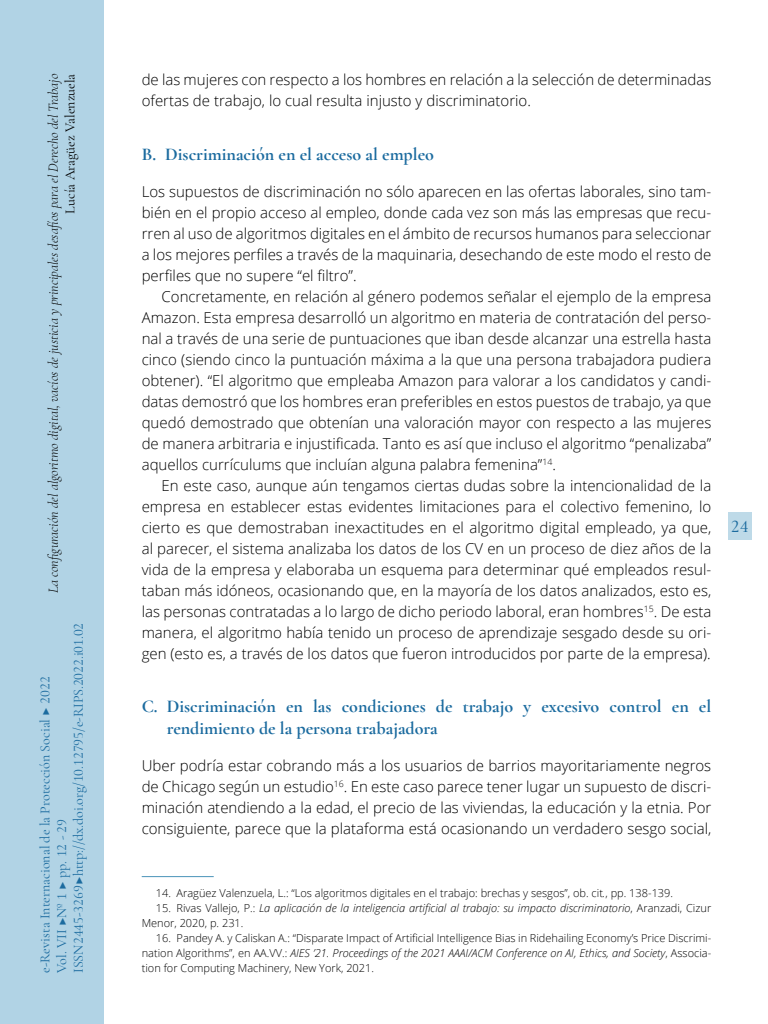
<style>
.page{position:relative;width:768px;height:1024px;background:#fff}
.page>*{position:absolute;margin:0;border:0;box-sizing:border-box;transform-origin:0 0}
._41_Enunciado_1_1{font:700 18px/21.6px "Cormorant Garamond";color:#1b6b9f}
.t1{font:500 18px "Cormorant Garamond";color:#1b6b9f}
._00_bsc{font:300 15px/21px "Open Sans";color:#000;text-align:justify}
._00_bsc_Sin{font:300 15px/21px "Open Sans";color:#000;text-align:justify}
.t2{font:14px/16.8px "Cormorant Garamond";color:#1b6b9f}
.t3{font:italic 300 14px "Cormorant Garamond";color:#000}
.t4{font:14px "Cormorant Garamond";color:#000}
.zz_notas{font:300 11px/15px "Open Sans";color:#000;text-align:right}
.zz_notas-2{font:italic 300 11px/15px "Open Sans";color:#000}
.s1{font-style:italic}
.s2{font-style:normal}
</style>
<div class="page">
<hr style="left:142px;top:876px;width:72px;height:1px;background:#4b94b9">
<div style="left:0;top:0;width:103px;height:1024px;background:#b1d3e5"></div>
<div style="left:728px;top:512px;width:23px;height:28px;background:#bedae8"></div>
<p class="t3" style="left:45px;top:593px;width:521px;rotate:-90deg">La configuración del algoritmo digital, vacíos de justicia y principales desafíos para el Derecho del Trabajo</p>
<p class="t4" style="left:62px;top:214px;width:141px;rotate:-90deg">Lucía Aragüez Valenzuela</p>
<p class="t2" style="left:36px;top:973px;width:352px;rotate:-90deg">e-Revista Internacional de la Protección Social ▶ 2022<br>Vol. VII ▶Nº 1 ▶ pp. 12 - 29<br>ISSN 2445-3269 ▶ http://dx.doi.org/10.12795/e-RIPS.2022.i01.02</p>
<p class="_00_bsc" style="left:142px;top:69px;width:571px">de las mujeres con respecto a los hombres en relación a la selección de determinadas ofertas de trabajo, lo cual resulta injusto y discriminatorio.</p>
<p class="_41_Enunciado_1_1" style="left:142px;top:143px;width:294px">B. Discriminación en el acceso al empleo</p>
<p class="_00_bsc_Sin" style="left:142px;top:180px;width:571px">Los supuestos de discriminación no sólo aparecen en las ofertas laborales, sino tam&shy;bién en el propio acceso al empleo, donde cada vez son más las empresas que recu&shy;rren al uso de algoritmos digitales en el ámbito de recursos humanos para seleccionar a los mejores perfiles a través de la maquinaria, desechando de este modo el resto de perfiles que no supere “el filtro”.</p>
<p class="_00_bsc" style="left:142px;top:285px;width:571px;text-indent:20px">Concretamente, en relación al género podemos señalar el ejemplo de la empresa Amazon. Esta empresa desarrolló un algoritmo en materia de contratación del perso&shy;nal a través de una serie de puntuaciones que iban desde alcanzar una estrella hasta cinco (siendo cinco la puntuación máxima a la que una persona trabajadora pudiera obtener). “El algoritmo que empleaba Amazon para valorar a los candidatos y candi&shy;datas demostró que los hombres eran preferibles en estos puestos de trabajo, ya que quedó demostrado que obtenían una valoración mayor con respecto a las mujeres de manera arbitraria e injustificada. Tanto es así que incluso el algoritmo “penalizaba” aquellos currículums que incluían alguna palabra femenina”<sup>14</sup>.</p>
<p class="_00_bsc" style="left:142px;top:474px;width:571px;text-indent:20px">En este caso, aunque aún tengamos ciertas dudas sobre la intencionalidad de la empresa en establecer estas evidentes limitaciones para el colectivo femenino, lo cierto es que demostraban inexactitudes en el algoritmo digital empleado, ya que, al parecer, el sistema analizaba los datos de los CV en un proceso de diez años de la vida de la empresa y elaboraba un esquema para determinar qué empleados resul&shy;taban más idóneos, ocasionando que, en la mayoría de los datos analizados, esto es, las personas contratadas a lo largo de dicho periodo laboral, eran hombres<sup>15</sup>. De esta manera, el algoritmo había tenido un proceso de aprendizaje sesgado desde su ori&shy;gen (esto es, a través de los datos que fueron introducidos por parte de la empresa).</p>
<p class="_41_Enunciado_1_1" style="left:167px;top:696px;width:546px;text-indent:-25px">C. Discriminación en las condiciones de trabajo y excesivo control en el rendimiento de la persona trabajadora</p>
<p class="_00_bsc_Sin" style="left:142px;top:755px;width:571px">Uber podría estar cobrando más a los usuarios de barrios mayoritariamente negros de Chicago según un estudio<sup>16</sup>. En este caso parece tener lugar un supuesto de discri&shy;minación atendiendo a la edad, el precio de las viviendas, la educación y la etnia. Por consiguiente, parece que la plataforma está ocasionando un verdadero sesgo social,</p>
<p class="zz_notas" style="left:156px;top:885px;width:519px">14. Aragüez Valenzuela, L.: “Los algoritmos digitales en el trabajo: brechas y sesgos”, ob. cit<span class="s1">.</span>, pp. 138-139.</p>
<p class="zz_notas-2" style="left:142px;top:900px;width:571px;text-indent:14px"><span class="s2">15. Rivas Vallejo, P.:</span> La aplicación de la inteligencia artificial al trabajo: su impacto discriminatorio<span class="s2">, Aranzadi, Cizur<br>Menor, 2020, p. 231.</span></p>
<p class="zz_notas" style="left:142px;top:930px;width:571px">16. Pandey A. y Caliskan A.: “Disparate Impact of Artificial Intelligence Bias in Ridehailing Economy’s Price Discrimi&shy;nation Algorithms”, en AA.VV.: <span class="s1">AIES ’21. Proceedings of the 2021 AAAI/ACM Conference on AI, Ethics, and Society</span>, Associa-</p>
<p class="zz_notas" style="left:142px;top:960px;width:234px">tion for Computing Machinery, New York, 2021.</p>
<p class="t1" style="left:731px;top:515px;width:19px">24</p>
</div>
